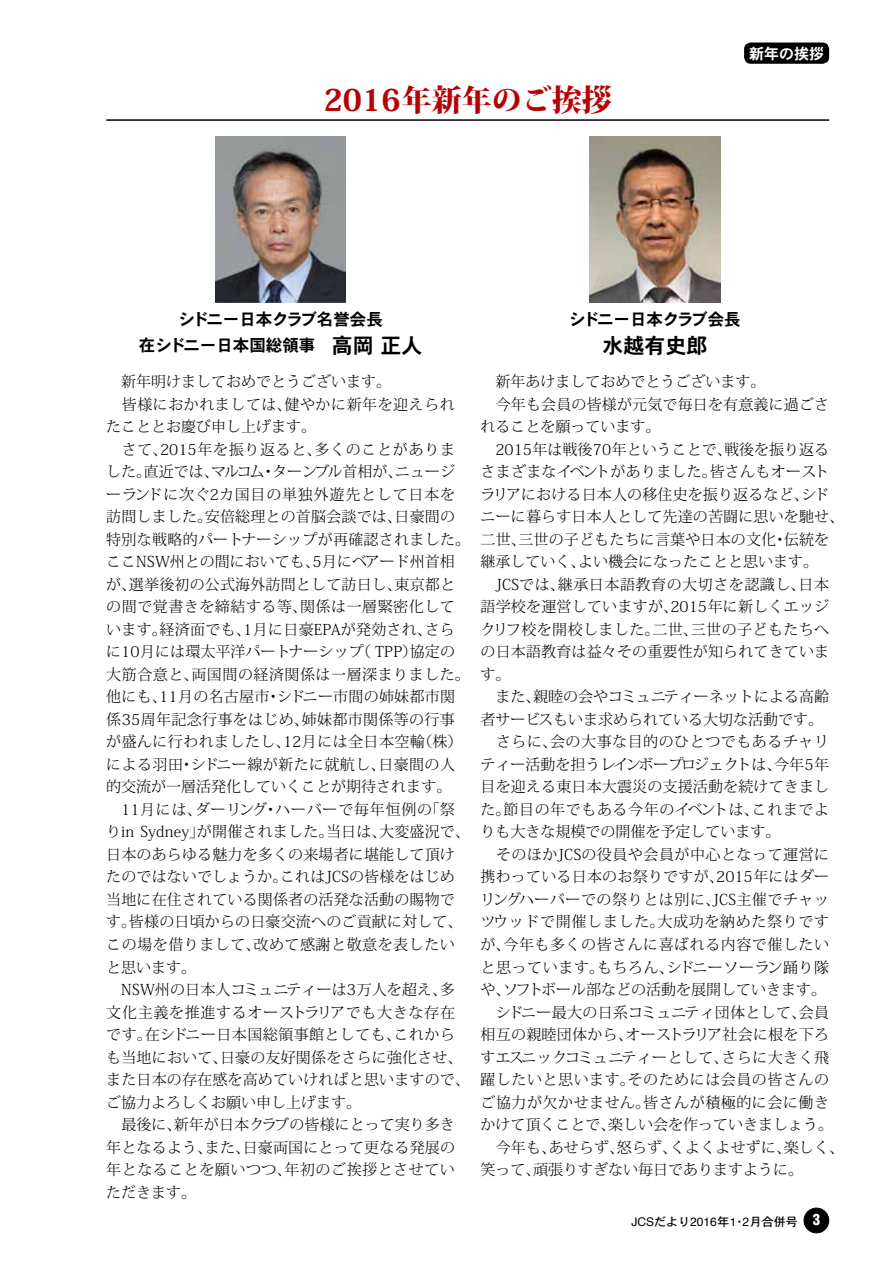
<style>
.page{position:relative;width:893px;height:1263px;background:#fff}
.page>*{position:absolute;margin:0;border:0;box-sizing:border-box;transform-origin:0 0}
.t1{font:800 30px "Koz Min Pro";color:#b60005}
.t2{font:21px "DFHS Gothic W7";color:#000}
.t3{font:16.5px/26.2px "DFHS Gothic W7";color:#000;text-align:center}
.t4{font:300 15px/22.5px "Koz Min Pro";letter-spacing:.01em;color:#000}
.t5{font:15px "DFHS Gothic W7";color:#fff}
.t6{font:12px "Helvetica";color:#000}
.s1{font-size:21px}
.s2{font-family:"DFHS Gothic W5"}
.s3{font-weight:900;font-stretch:condensed;font-size:15px;color:#fff}
</style>
<div class="page">
<div style="left:804px;top:1208px;width:25px;height:25px;background:#000;border-radius:50%"></div>
<div style="left:804px;top:1208px;width:25px;height:25px;border:1px solid #000;border-radius:50%"></div>
<hr style="left:106px;top:119px;width:723px;height:2px;background:#000">
<div style="left:744px;top:43px;width:85px;height:21px;background:#000;border-radius:7px"></div>
<img style="left:216px;top:136px;width:130px;height:167px">
<img style="left:590px;top:136px;width:130px;height:167px">
<h1 class="t1" style="left:324px;top:78px;width:289px">2016年新年のご挨拶</h1>
<p class="t5" style="left:749px;top:46px;width:76px">新年の挨拶</p>
<p class="t3" style="left:139px;top:306px;width:285px">シドニー日本クラブ名誉会長<br>在シドニー日本国総領事　<span class="s1">高岡 正人</span></p>
<p class="t3" style="left:569px;top:306px;width:173px">シドニー日本クラブ会長</p>
<h2 class="t2" style="left:602px;top:335px;width:106px">水越有史郎</h2>
<p class="t4" style="left:106px;top:370px;width:365px">　新年明けましておめでとうございます。<br>　皆様におかれましては、健やかに新年を迎えられたこととお慶び申し上げます。<br>　さて、2015年を振り返ると、多くのことがありました。直近では、マルコム・ターンブル首相が、ニュージーランドに次ぐ2カ国目の単独外遊先として日本を訪問しました。安倍総理との首脳会談では、日豪間の特別な戦略的パートナーシップが再確認されました。ここNSW州との間においても、5月にベアード州首相が、選挙後初の公式海外訪問として訪日し、東京都との間で覚書きを締結する等、関係は一層緊密化しています。経済面でも、1月に日豪EPAが発効され、さらに10月には環太平洋パートナーシップ（ TPP）協定の大筋合意と、両国間の経済関係は一層深まりました。他にも、11月の名古屋市・シドニー市間の姉妹都市関係35周年記念行事をはじめ、姉妹都市関係等の行事が盛んに行われましたし、12月には全日本空輸（株）による羽田・シドニー線が新たに就航し、日豪間の人的交流が一層活発化していくことが期待されます。　11月には、ダーリング・ハーバーで毎年恒例の「祭りin Sydney」が開催されました。当日は、大変盛況で、日本のあらゆる魅力を多くの来場者に堪能して頂けたのではないでしょうか。これはJCSの皆様をはじめ当地に在住されている関係者の活発な活動の賜物です。皆様の日頃からの日豪交流へのご貢献に対して、この場を借りまして、改めて感謝と敬意を表したいと思います。<br>　NSW州の日本人コミュニティーは3万人を超え、多文化主義を推進するオーストラリアでも大きな存在です。在シドニー日本国総領事館としても、これからも当地において、日豪の友好関係をさらに強化させ、また日本の存在感を高めていければと思いますので、ご協力よろしくお願い申し上げます。<br>　最後に、新年が日本クラブの皆様にとって実り多き年となるよう、また、日豪両国にとって更なる発展の年となることを願いつつ、年初のご挨拶とさせていただきます。</p>
<p class="t4" style="left:480px;top:370px;width:365px">　新年あけましておめでとうございます。<br>　今年も会員の皆様が元気で毎日を有意義に過ごされることを願っています。<br>　2015年は戦後70年ということで、戦後を振り返るさまざまなイベントがありました。皆さんもオーストラリアにおける日本人の移住史を振り返るなど、シドニーに暮らす日本人として先達の苦闘に思いを馳せ、二世、三世の子どもたちに言葉や日本の文化・伝統を継承していく、よい機会になったことと思います。　JCSでは、継承日本語教育の大切さを認識し、日本語学校を運営していますが、2015年に新しくエッジクリフ校を開校しました。二世、三世の子どもたちへの日本語教育は益々その重要性が知られてきています。<br>　また、親睦の会やコミュニティーネットによる高齢者サービスもいま求められている大切な活動です。<br>　さらに、会の大事な目的のひとつでもあるチャリティー活動を担うレインボープロジェクトは、今年5年目を迎える東日本大震災の支援活動を続けてきました。節目の年でもある今年のイベントは、これまでよりも大きな規模での開催を予定しています。<br>　そのほかJCSの役員や会員が中心となって運営に携わっている日本のお祭りですが、2015年にはダーリングハーバーでの祭りとは別に、JCS主催でチャッツウッドで開催しました。大成功を納めた祭りですが、今年も多くの皆さんに喜ばれる内容で催したいと思っています。もちろん、シドニーソーラン踊り隊や、ソフトボール部などの活動を展開していきます。　シドニー最大の日系コミュニティ団体として、会員相互の親睦団体から、オーストラリア社会に根を下ろすエスニックコミュニティーとして、さらに大きく飛躍したいと思います。そのためには会員の皆さんのご協力が欠かせません。皆さんが積極的に会に働きかけて頂くことで、楽しい会を作っていきましょう。　今年も、あせらず、怒らず、くよくよせずに、楽しく、笑って、頑張りすぎない毎日でありますように。</p>
<p class="t6" style="left:631px;top:1217px;width:190px">JCS<span class="s2">だより</span>2016<span class="s2">年</span>1<span class="s2">・</span>2<span class="s2">月合併号</span> <span class="s3">3</span></p>
</div>
